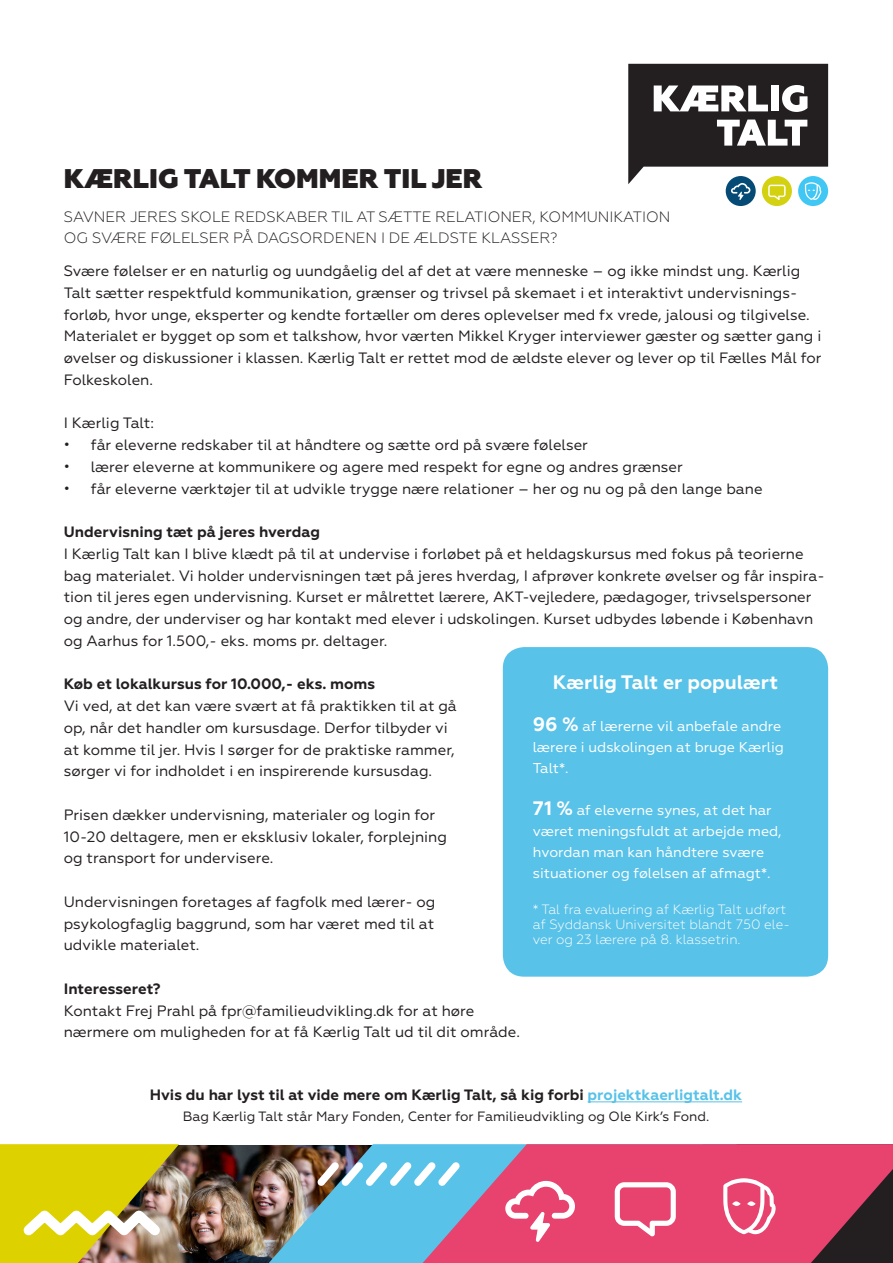
<style>
.page{position:relative;width:893px;height:1263px;background:#fff}
.page>*{position:absolute;margin:0;border:0;box-sizing:border-box;transform-origin:0 0}
.t1{font:800 27px "Geometria";color:#231f20}
.t2{font:700 19.5px "Geometria";color:#fff}
.t3{font:15px/21.8px "Geometria";color:#231f20}
.t4{font:700 15px "Geometria";color:#231f20}
.t5{font:300 15px "Geometria";color:#231f20}
.t6{font:14.25px/21px "Geometria";color:#fff}
.t7{font:300 13.5px/15px "Geometria";color:#fff}
.t8{font:13.5px "Geometria";color:#231f20}
.s1{font-weight:700;font-size:19.5px}
.s2{color:#59c2e8}
</style>
<div class="page">
<img style="left:179px;top:1145px;width:90px;height:118px">
<hr style="left:588px;top:1101px;width:154px;height:1px;background:#59c2e8">
<div style="left:762px;top:176px;width:30px;height:30px;background:#d4d110;border-radius:50%"></div>
<div style="left:798px;top:176px;width:30px;height:30px;background:#40c7f4;border-radius:50%"></div>
<div style="left:726px;top:176px;width:30px;height:30px;background:#064b76;border-radius:50%"></div>
<svg style="left:628px;top:64px;width:200px;height:136px"></svg>
<img style="left:269px;top:1144px;width:154px;height:119px">
<svg style="left:0;top:1144px;width:179px;height:119px"></svg>
<svg style="left:423px;top:1144px;width:279px;height:119px;fill:#e8426e"></svg>
<svg style="left:702px;top:1144px;width:191px;height:119px"></svg>
<svg style="left:615px;top:1182px;width:61px;height:54px"></svg>
<svg style="left:505px;top:1181px;width:70px;height:61px"></svg>
<svg style="left:317px;top:1162px;width:143px;height:24px"></svg>
<div style="left:503px;top:647px;width:325px;height:330px;background:#59c2e8;border-radius:21px"></div>
<p class="t1" style="left:64px;top:162px;width:420px">KÆRLIG TALT KOMMER TIL JER</p>
<p class="t5" style="left:64px;top:209px;width:608px">SAVNER JERES SKOLE REDSKABER TIL AT SÆTTE RELATIONER, KOMMUNIKATION</p>
<p class="t5" style="left:64px;top:230px;width:495px">OG SVÆRE FØLELSER PÅ DAGSORDENEN I DE ÆLDSTE KLASSER?</p>
<p class="t3" style="left:64px;top:260px;width:759px">Svære følelser er en naturlig og uundgåelig del af det at være menneske – og ikke mindst ung. Kærlig Talt sætter respektfuld kommunikation, grænser og trivsel på skemaet i et interaktivt undervisnings&shy;forløb, hvor unge, eksperter og kendte fortæller om deres oplevelser med fx vrede, jalousi og tilgivelse.<br>Materialet er bygget op som et talkshow, hvor værten Mikkel Kryger interviewer gæster og sætter gang i øvelser og diskussioner i klassen. Kærlig Talt er rettet mod de ældste elever og lever op til Fælles Mål for Folkeskolen.</p>
<p class="t3" style="left:64px;top:412px;width:92px">I Kærlig Talt:</p>
<p class="t3" style="left:64px;top:434px;width:526px">• får eleverne redskaber til at håndtere og sætte ord på svære følelser</p>
<p class="t3" style="left:64px;top:456px;width:620px">• lærer eleverne at kommunikere og agere med respekt for egne og andres grænser</p>
<p class="t3" style="left:64px;top:477px;width:700px">• får eleverne værktøjer til at udvikle trygge nære relationer – her og nu og på den lange bane</p>
<p class="t4" style="left:64px;top:523px;width:258px">Undervisning tæt på jeres hverdag</p>
<p class="t3" style="left:64px;top:543px;width:762px">I Kærlig Talt kan I blive klædt på til at undervise i forløbet på et heldagskursus med fokus på teorierne bag materialet. Vi holder undervisningen tæt på jeres hverdag, I afprøver konkrete øvelser og får inspira&shy;tion til jeres egen undervisning. Kurset er målrettet lærere, AKT-vejledere, pædagoger, trivselspersoner og andre, der underviser og har kontakt med elever i udskolingen. Kurset udbydes løbende i København og Aarhus for 1.500,- eks. moms pr. deltager.</p>
<p class="t4" style="left:64px;top:675px;width:313px">Køb et lokalkursus for 10.000,- eks. moms</p>
<p class="t3" style="left:64px;top:695px;width:395px">Vi ved, at det kan være svært at få praktikken til at gå</p>
<p class="t3" style="left:64px;top:717px;width:386px">op, når det handler om kursusdage. Derfor tilbyder vi</p>
<p class="t3" style="left:64px;top:738px;width:392px">at komme til jer. Hvis I sørger for de praktiske rammer,</p>
<p class="t3" style="left:64px;top:760px;width:370px">sørger vi for indholdet i en inspirerende kursusdag.</p>
<p class="t3" style="left:64px;top:804px;width:373px">Prisen dækker undervisning, materialer og login for</p>
<p class="t3" style="left:64px;top:825px;width:385px">10-20 deltagere, men er eksklusiv lokaler, forplejning</p>
<p class="t3" style="left:64px;top:847px;width:211px">og transport for undervisere.</p>
<p class="t3" style="left:64px;top:891px;width:373px">Undervisningen foretages af fagfolk med lærer- og</p>
<p class="t3" style="left:64px;top:912px;width:372px">psykologfaglig baggrund, som har været med til at</p>
<p class="t3" style="left:64px;top:934px;width:137px">udvikle materialet.</p>
<p class="t4" style="left:64px;top:980px;width:98px">Interesseret?</p>
<p class="t3" style="left:64px;top:999px;width:458px">Kontakt Frej Prahl på fpr@familieudvikling.dk for at høre nærmere om muligheden for at få Kærlig Talt ud til dit område.</p>
<p class="t2" style="left:553px;top:670px;width:227px">Kærlig Talt er populært</p>
<p class="t6" style="left:533px;top:715px;width:253px"><span class="s1">96 %</span> af lærerne vil anbefale andre lærere i udskolingen at bruge Kærlig<br>Talt*.</p>
<p class="t6" style="left:533px;top:799px;width:250px"><span class="s1">71 %</span> af eleverne synes, at det har været meningsfuldt at arbejde med, hvordan man kan håndtere svære situationer og følelsen af afmagt*.</p>
<p class="t7" style="left:533px;top:901px;width:258px">* Tal fra evaluering af Kærlig Talt udført af Syddansk Universitet blandt 750 ele&shy;ver og 23 lærere på 8. klassetrin.</p>
<p class="t4" style="left:150px;top:1086px;width:594px">Hvis du har lyst til at vide mere om Kærlig Talt, så kig forbi <span class="s2">projektkaerligtalt.dk</span></p>
<p class="t8" style="left:183px;top:1109px;width:528px">Bag Kærlig Talt står Mary Fonden, Center for Familieudvikling og Ole Kirk’s Fond.</p>
</div>
